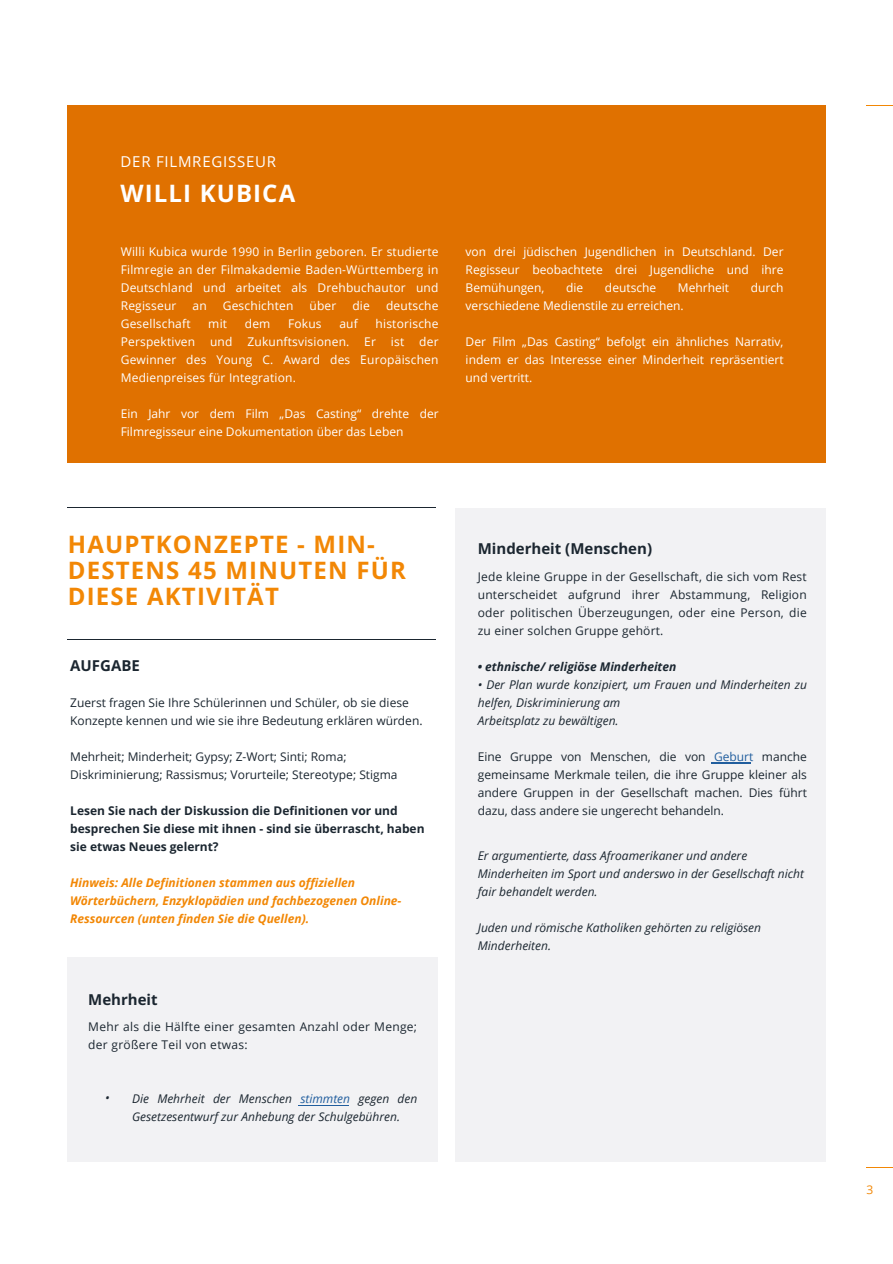
<style>
.page{position:relative;width:893px;height:1264px;background:#fff}
.page>*{position:absolute;margin:0;border:0;box-sizing:border-box;transform-origin:0 0}
.t1{font:700 24px/25.8px "Open Sans";letter-spacing:.05em;color:#f28705}
.t2{font:700 24px "Open Sans";letter-spacing:.045em;color:#fff}
.t3{font:700 15px "Open Sans";color:#1b2630}
.t4{font:15px "Open Sans";letter-spacing:.05em;color:#fff}
.t5{font:12px/18px "Open Sans";color:#fff;text-align:justify}
.t6{font:12px/18px "Open Sans";color:#1b2630}
.t7{font:italic 12px/18px "Open Sans";color:#1b2630}
.t8{font:italic 700 12px/18px "Open Sans";color:#f28705}
.t9{font:700 12px/18px "Open Sans";color:#1b2630}
.t10{font:12px/18px "Open Sans";letter-spacing:.025em;color:#1b2630}
.t11{font:italic 700 12px "Open Sans";color:#1b2630}
.t12{font:12px "Open Sans";color:#f28705}
.s1{color:#215e9e}
</style>
<div class="page">
<hr style="left:68px;top:507px;width:367px;height:1px;background:#1b2630">
<hr style="left:68px;top:639px;width:367px;height:1px;background:#1b2630">
<div style="left:68px;top:957px;width:369px;height:204px;background:#f2f2f4"></div>
<hr style="left:298px;top:1105px;width:50px;height:1px;background:#215e9e">
<div style="left:68px;top:105px;width:757px;height:357px;background:#e07100"></div>
<div style="left:456px;top:508px;width:369px;height:653px;background:#f2f2f4"></div>
<hr style="left:711px;top:763px;width:39px;height:1px;background:#215e9e">
<svg style="left:866px;top:105px;width:26px;height:1px"></svg>
<svg style="left:866px;top:1167px;width:26px;height:1px"></svg>
<p class="t4" style="left:121px;top:151px;width:157px">DER FILMREGISSEUR</p>
<h3 class="t2" style="left:121px;top:177px;width:176px">WILLI KUBICA</h3>
<p class="t5" style="left:121px;top:243px;width:319px">Willi Kubica wurde 1990 in Berlin geboren. Er studierte Filmregie an der Filmakademie Baden-Württemberg in Deutschland und arbeitet als Drehbuchautor und Regisseur</p>
<p class="t5" style="left:192px;top:297px;width:16px">an</p>
<p class="t5" style="left:223px;top:297px;width:72px">Geschichten</p>
<p class="t5" style="left:309px;top:297px;width:28px">über</p>
<p class="t5" style="left:352px;top:297px;width:19px">die</p>
<p class="t5" style="left:386px;top:297px;width:54px">deutsche</p>
<p class="t5" style="left:121px;top:315px;width:71px">Gesellschaft</p>
<p class="t5" style="left:208px;top:315px;width:20px">mit</p>
<p class="t5" style="left:245px;top:315px;width:27px">dem</p>
<p class="t5" style="left:288px;top:315px;width:35px">Fokus</p>
<p class="t5" style="left:339px;top:315px;width:20px">auf</p>
<p class="t5" style="left:121px;top:315px;width:319px;text-indent:255px">historische Perspektiven und Zukunftsvisionen. Er ist der Gewinner des Young C. Award des Europäischen Medienpreises für Integration.</p>
<h1 class="t5" style="left:121px;top:405px;width:319px">Ein Jahr vor dem Film „Das Casting“ drehte der<br>Filmregisseur eine Dokumentation über das Leben</h1>
<h5 class="t5" style="left:465px;top:243px;width:319px">von drei jüdischen Jugendlichen in Deutschland. Der Regisseur beobachtete drei Jugendliche und ihre Bemühungen,</h5>
<h5 class="t5" style="left:566px;top:279px;width:19px">die</h5>
<h5 class="t5" style="left:605px;top:279px;width:53px">deutsche</h5>
<h5 class="t5" style="left:678px;top:279px;width:53px">Mehrheit</h5>
<h5 class="t5" style="left:750px;top:279px;width:34px">durch</h5>
<h5 class="t5" style="left:465px;top:297px;width:219px">verschiedene Medienstile zu erreichen.</h5>
<h4 class="t5" style="left:465px;top:333px;width:319px">Der Film „Das Casting“ befolgt ein ähnliches Narrativ, indem er das Interesse einer Minderheit repräsentiert und vertritt.</h4>
<h1 class="t1" style="left:68px;top:531px;width:340px">HAUPTKONZEPTE - MIN-<br>DESTENS 45 MINUTEN FÜR<br>DIESE AKTIVITÄT</h1>
<p class="t3" style="left:70px;top:655px;width:71px">AUFGABE</p>
<h2 class="t6" style="left:70px;top:693px;width:354px">Zuerst fragen Sie Ihre Schülerinnen und Schüler, ob sie diese<br>Konzepte kennen und wie sie ihre Bedeutung erklären würden.</h2>
<p class="t6" style="left:70px;top:747px;width:329px">Mehrheit; Minderheit; Gypsy; Z-Wort; Sinti; Roma;<br>Diskriminierung; Rassismus; Vorurteile; Stereotype; Stigma</p>
<p class="t9" style="left:70px;top:801px;width:356px">Lesen Sie nach der Diskussion die Definitionen vor und besprechen Sie diese mit ihnen - sind sie überrascht, haben sie etwas Neues gelernt?</p>
<h5 class="t8" style="left:70px;top:873px;width:333px">Hinweis: Alle Definitionen stammen aus offiziellen<br>Wörterbüchern, Enzyklopädien und fachbezogenen Online-<br>Ressourcen (unten finden Sie die Quellen).</h5>
<p class="t3" style="left:88px;top:988px;width:71px">Mehrheit</p>
<p class="t10" style="left:88px;top:1017px;width:330px">Mehr als die Hälfte einer gesamten Anzahl oder Menge; der größere Teil von etwas:</p>
<p class="t7" style="left:105px;top:1088px;width:6px">•</p>
<p class="t7" style="left:132px;top:1089px;width:287px">Die Mehrheit der Menschen <span class="s1">stimmten</span> gegen den<br>Gesetzesentwurf zur Anhebung der Schulgebühren.</p>
<p class="t3" style="left:478px;top:538px;width:176px">Minderheit (Menschen)</p>
<p class="t6" style="left:478px;top:567px;width:330px;text-align:justify">Jede kleine Gruppe in der Gesellschaft, die sich vom Rest unterscheidet aufgrund ihrer Abstammung, Religion oder politischen Überzeugungen, oder eine Person, die zu einer solchen Gruppe gehört.</p>
<h4 class="t11" style="left:478px;top:658px;width:200px">• ethnische/ religiöse Minderheiten</h4>
<p class="t7" style="left:478px;top:675px;width:330px">• Der Plan wurde konzipiert, um Frauen und Minderheiten zu helfen, Diskriminierung am</p>
<p class="t7" style="left:478px;top:711px;width:142px">Arbeitsplatz zu bewältigen.</p>
<p class="t6" style="left:478px;top:747px;width:330px;text-align:justify">Eine Gruppe von Menschen, die von <span class="s1">Geburt</span> manche gemeinsame Merkmale teilen, die ihre Gruppe kleiner als andere Gruppen in der Gesellschaft machen. Dies führt dazu, dass andere sie ungerecht behandeln.</p>
<p class="t7" style="left:478px;top:846px;width:328px">Er argumentierte, dass Afroamerikaner und andere<br>Minderheiten im Sport und anderswo in der Gesellschaft nicht fair behandelt werden.</p>
<p class="t7" style="left:478px;top:918px;width:285px">Juden und römische Katholiken gehörten zu religiösen<br>Minderheiten.</p>
<p class="t12" style="left:866px;top:1180px;width:8px">3</p>
</div>
